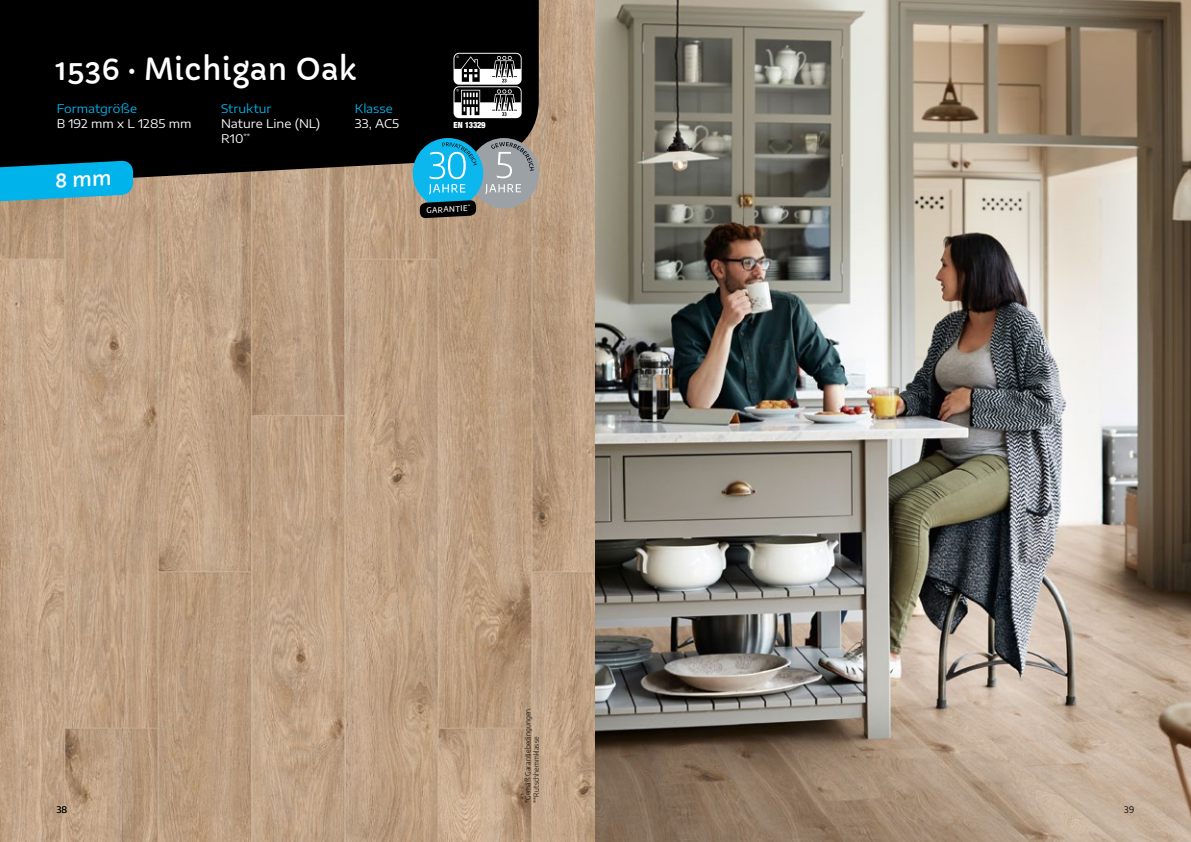
<style>
.page{position:relative;width:1191px;height:842px;background:#fff}
.page>*{position:absolute;margin:0;border:0;box-sizing:border-box;transform-origin:0 0}
.t1{font:30px "Capriola";letter-spacing:.005em;color:#fff}
.t2{font:12px/15px "Encode Sans Expanded";color:#fff}
.t3{font:12px "Encode Sans Expanded";color:#00b3ea}
.t4{font:9px "Encode Sans";color:#000}
.t5{font:900 condensed 8.5px "Helvetica Neue LT Std";letter-spacing:-.04em;color:#fff}
.t6{font:500 7.7px "Encode Sans";color:#fff}
.t7{font:300 7px/8.4px "Encode Sans";letter-spacing:.02em;color:#000}
</style>
<div class="page">
<img style="left:0;top:0;width:595px;height:842px">
<div style="left:0;top:0;width:539px;height:185px;background:#000"></div>
<div style="left:469px;top:138px;width:70px;height:71px;background:#9ca1a6;border-radius:50%"></div>
<div style="left:413px;top:138px;width:70px;height:71px;background:#0bb7ed;border-radius:50%"></div>
<svg style="left:420px;top:200px;width:56px;height:18px"></svg>
<svg style="left:485px;top:184px;width:36px;height:10px"></svg>
<svg style="left:491px;top:142px;width:43px;height:36px"></svg>
<svg style="left:429px;top:142px;width:48px;height:52px"></svg>
<svg style="left:453px;top:53px;width:68px;height:65px"></svg>
<img style="left:595px;top:0;width:596px;height:842px">
<svg style="left:0;top:161px;width:133px;height:41px;background:#14a3cd"></svg>
<h1 class="t1" style="left:55px;top:51px;width:303px">1536 · Michigan Oak</h1>
<h2 class="t3" style="left:57px;top:100px;width:82px">Formatgröße</h2>
<h2 class="t2" style="left:57px;top:116px;width:136px">B 192 mm x L 1285 mm</h2>
<h2 class="t3" style="left:221px;top:100px;width:52px">Struktur</h2>
<h2 class="t2" style="left:221px;top:116px;width:101px">Nature Line (NL)<br>R10<sup>**</sup></h2>
<h2 class="t3" style="left:355px;top:100px;width:39px">Klasse</h2>
<h2 class="t2" style="left:355px;top:116px;width:46px">33, AC5</h2>
<p class="t5" style="left:453px;top:120px;width:33px">EN 13329</p>
<p class="t6" style="left:426px;top:205px;width:46px;rotate:-3deg">GARANTIE<sup>*</sup></p>
<p class="t4" style="left:57px;top:803px;width:12px">38</p>
<p class="t7" style="left:523px;top:803px;width:98px;rotate:-90deg">*Gemäß Garantiebedingungen. **Rutschhemmklasse</p>
<p class="t4" style="left:1124px;top:803px;width:12px">39</p>
</div>
